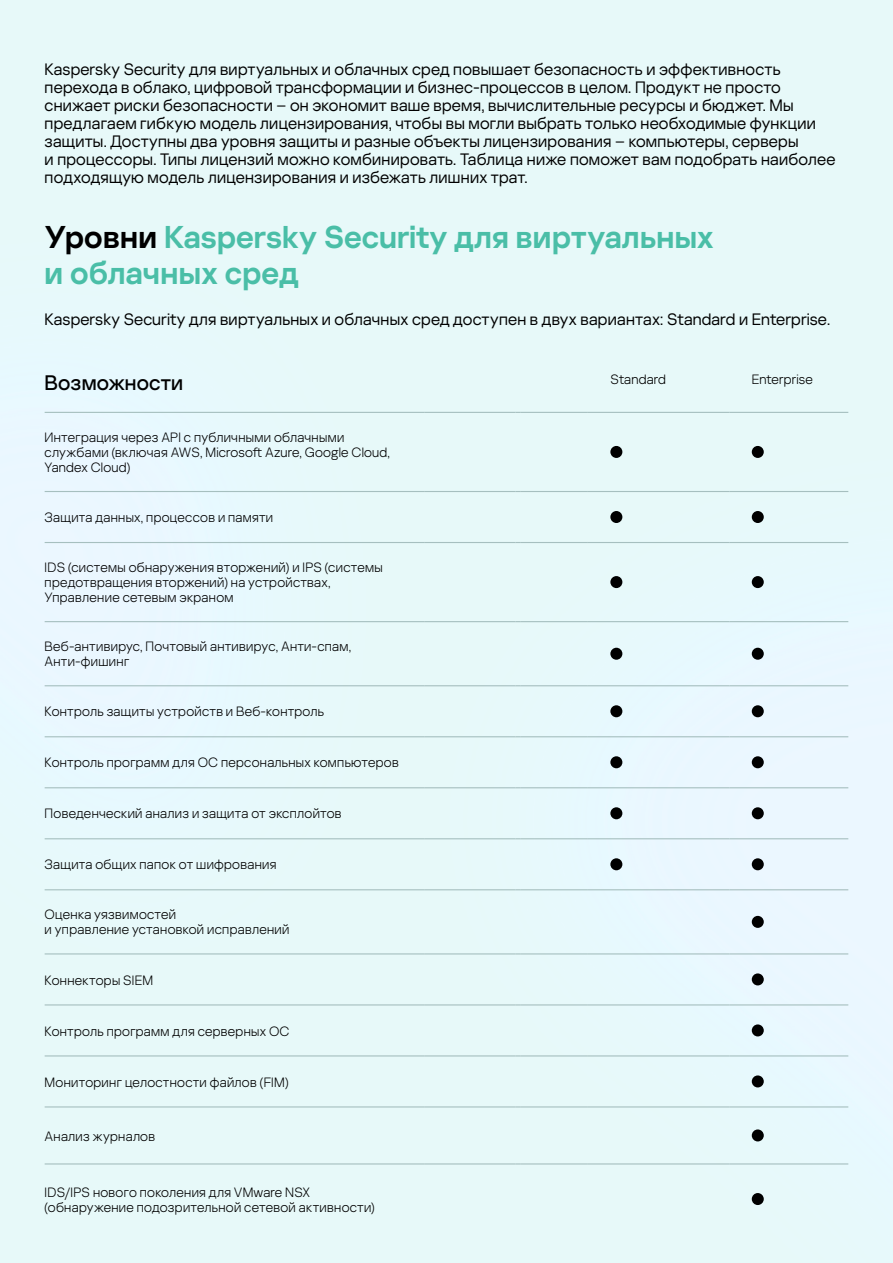
<style>
.page{position:relative;width:893px;height:1263px;background:#e7f9f9}
.page>*{position:absolute;margin:0;border:0;box-sizing:border-box;transform-origin:0 0}
.t1{font:600 31.5px/36px "Kaspersky Sans Display";letter-spacing:.005em;color:#4abea7}
.t2{font:500 21px "Kaspersky Sans Display";letter-spacing:.01em;color:#000}
.t3{font:16.5px/18px "Kaspersky Sans Display";letter-spacing:.015em;color:#000}
.t4{font:300 13.5px/15px "Kaspersky Sans Display";letter-spacing:.025em;color:#000}
.s1{color:#000}
</style>
<div class="page">
<hr style="left:45px;top:412px;width:379px;height:1px;background:#a6bfbf">
<hr style="left:424px;top:412px;width:92px;height:1px;background:#a6bfbf">
<hr style="left:520px;top:412px;width:68px;height:1px;background:#a6bfbf">
<hr style="left:588px;top:412px;width:141px;height:1px;background:#a6bfbf">
<hr style="left:729px;top:412px;width:119px;height:1px;background:#a6bfbf">
<hr style="left:45px;top:491px;width:379px;height:1px;background:#a6bfbf">
<hr style="left:424px;top:491px;width:92px;height:1px;background:#a6bfbf">
<hr style="left:520px;top:491px;width:68px;height:1px;background:#a6bfbf">
<hr style="left:588px;top:491px;width:141px;height:1px;background:#a6bfbf">
<hr style="left:729px;top:491px;width:119px;height:1px;background:#a6bfbf">
<hr style="left:45px;top:542px;width:379px;height:1px;background:#a6bfbf">
<hr style="left:424px;top:542px;width:92px;height:1px;background:#a6bfbf">
<hr style="left:520px;top:542px;width:68px;height:1px;background:#a6bfbf">
<hr style="left:588px;top:542px;width:141px;height:1px;background:#a6bfbf">
<hr style="left:729px;top:542px;width:119px;height:1px;background:#a6bfbf">
<hr style="left:45px;top:621px;width:379px;height:1px;background:#a6bfbf">
<hr style="left:424px;top:621px;width:92px;height:1px;background:#a6bfbf">
<hr style="left:520px;top:621px;width:68px;height:1px;background:#a6bfbf">
<hr style="left:588px;top:621px;width:141px;height:1px;background:#a6bfbf">
<hr style="left:729px;top:621px;width:119px;height:1px;background:#a6bfbf">
<hr style="left:45px;top:685px;width:379px;height:1px;background:#a6bfbf">
<hr style="left:424px;top:685px;width:92px;height:1px;background:#a6bfbf">
<hr style="left:520px;top:685px;width:68px;height:1px;background:#a6bfbf">
<hr style="left:588px;top:685px;width:141px;height:1px;background:#a6bfbf">
<hr style="left:729px;top:685px;width:119px;height:1px;background:#a6bfbf">
<hr style="left:45px;top:736px;width:379px;height:1px;background:#a6bfbf">
<hr style="left:424px;top:736px;width:92px;height:1px;background:#a6bfbf">
<hr style="left:520px;top:736px;width:68px;height:1px;background:#a6bfbf">
<hr style="left:588px;top:736px;width:141px;height:1px;background:#a6bfbf">
<hr style="left:729px;top:736px;width:119px;height:1px;background:#a6bfbf">
<hr style="left:45px;top:787px;width:379px;height:1px;background:#a6bfbf">
<hr style="left:424px;top:787px;width:92px;height:1px;background:#a6bfbf">
<hr style="left:520px;top:787px;width:68px;height:1px;background:#a6bfbf">
<hr style="left:588px;top:787px;width:141px;height:1px;background:#a6bfbf">
<hr style="left:729px;top:787px;width:119px;height:1px;background:#a6bfbf">
<hr style="left:45px;top:838px;width:379px;height:1px;background:#a6bfbf">
<hr style="left:424px;top:838px;width:92px;height:1px;background:#a6bfbf">
<hr style="left:520px;top:838px;width:68px;height:1px;background:#a6bfbf">
<hr style="left:588px;top:838px;width:141px;height:1px;background:#a6bfbf">
<hr style="left:729px;top:838px;width:119px;height:1px;background:#a6bfbf">
<hr style="left:45px;top:889px;width:379px;height:1px;background:#a6bfbf">
<hr style="left:424px;top:889px;width:92px;height:1px;background:#a6bfbf">
<hr style="left:520px;top:889px;width:68px;height:1px;background:#a6bfbf">
<hr style="left:588px;top:889px;width:141px;height:1px;background:#a6bfbf">
<hr style="left:729px;top:889px;width:119px;height:1px;background:#a6bfbf">
<hr style="left:45px;top:953px;width:379px;height:1px;background:#a6bfbf">
<hr style="left:424px;top:953px;width:92px;height:1px;background:#a6bfbf">
<hr style="left:520px;top:953px;width:68px;height:1px;background:#a6bfbf">
<hr style="left:588px;top:953px;width:141px;height:1px;background:#a6bfbf">
<hr style="left:729px;top:953px;width:119px;height:1px;background:#a6bfbf">
<hr style="left:45px;top:1004px;width:379px;height:1px;background:#a6bfbf">
<hr style="left:424px;top:1004px;width:92px;height:1px;background:#a6bfbf">
<hr style="left:520px;top:1004px;width:68px;height:1px;background:#a6bfbf">
<hr style="left:588px;top:1004px;width:141px;height:1px;background:#a6bfbf">
<hr style="left:729px;top:1004px;width:119px;height:1px;background:#a6bfbf">
<hr style="left:45px;top:1055px;width:379px;height:1px;background:#a6bfbf">
<hr style="left:424px;top:1055px;width:92px;height:1px;background:#a6bfbf">
<hr style="left:520px;top:1055px;width:68px;height:1px;background:#a6bfbf">
<hr style="left:588px;top:1055px;width:141px;height:1px;background:#a6bfbf">
<hr style="left:729px;top:1055px;width:119px;height:1px;background:#a6bfbf">
<hr style="left:45px;top:1106px;width:379px;height:1px;background:#a6bfbf">
<hr style="left:424px;top:1106px;width:92px;height:1px;background:#a6bfbf">
<hr style="left:520px;top:1106px;width:68px;height:1px;background:#a6bfbf">
<hr style="left:588px;top:1106px;width:141px;height:1px;background:#a6bfbf">
<hr style="left:729px;top:1106px;width:119px;height:1px;background:#a6bfbf">
<hr style="left:45px;top:1163px;width:379px;height:1px;background:#a6bfbf">
<hr style="left:424px;top:1163px;width:92px;height:1px;background:#a6bfbf">
<hr style="left:520px;top:1163px;width:68px;height:1px;background:#a6bfbf">
<hr style="left:588px;top:1163px;width:141px;height:1px;background:#a6bfbf">
<hr style="left:729px;top:1163px;width:119px;height:1px;background:#a6bfbf">
<div style="left:610px;top:446px;width:12px;height:12px;background:#000;border-radius:50%"></div>
<div style="left:752px;top:446px;width:12px;height:12px;background:#000;border-radius:50%"></div>
<div style="left:610px;top:511px;width:12px;height:12px;background:#000;border-radius:50%"></div>
<div style="left:752px;top:511px;width:12px;height:12px;background:#000;border-radius:50%"></div>
<div style="left:610px;top:576px;width:12px;height:12px;background:#000;border-radius:50%"></div>
<div style="left:752px;top:576px;width:12px;height:12px;background:#000;border-radius:50%"></div>
<div style="left:610px;top:648px;width:12px;height:12px;background:#000;border-radius:50%"></div>
<div style="left:752px;top:648px;width:12px;height:12px;background:#000;border-radius:50%"></div>
<div style="left:610px;top:705px;width:12px;height:12px;background:#000;border-radius:50%"></div>
<div style="left:752px;top:705px;width:12px;height:12px;background:#000;border-radius:50%"></div>
<div style="left:610px;top:756px;width:12px;height:12px;background:#000;border-radius:50%"></div>
<div style="left:752px;top:756px;width:12px;height:12px;background:#000;border-radius:50%"></div>
<div style="left:610px;top:807px;width:12px;height:12px;background:#000;border-radius:50%"></div>
<div style="left:752px;top:807px;width:12px;height:12px;background:#000;border-radius:50%"></div>
<div style="left:610px;top:858px;width:12px;height:12px;background:#000;border-radius:50%"></div>
<div style="left:752px;top:858px;width:12px;height:12px;background:#000;border-radius:50%"></div>
<div style="left:752px;top:916px;width:12px;height:12px;background:#000;border-radius:50%"></div>
<div style="left:752px;top:973px;width:12px;height:12px;background:#000;border-radius:50%"></div>
<div style="left:752px;top:1024px;width:12px;height:12px;background:#000;border-radius:50%"></div>
<div style="left:752px;top:1075px;width:12px;height:12px;background:#000;border-radius:50%"></div>
<div style="left:752px;top:1129px;width:12px;height:12px;background:#000;border-radius:50%"></div>
<div style="left:752px;top:1193px;width:12px;height:12px;background:#000;border-radius:50%"></div>
<p class="t3" style="left:45px;top:59px;width:792px">Kaspersky Security для виртуальных и облачных сред повышает безопасность и эффективность перехода в облако, цифровой трансформации и бизнес-процессов в целом. Продукт не просто снижает риски безопасности – он экономит ваше время, вычислительные ресурсы и бюджет. Мы предлагаем гибкую модель лицензирования, чтобы вы могли выбрать только необходимые функции защиты. Доступны два уровня защиты и разные объекты лицензирования – компьютеры, серверы<br>и процессоры. Типы лицензий можно комбинировать. Таблица ниже поможет вам подобрать наиболее подходящую модель лицензирования и избежать лишних трат.</p>
<h1 class="t1" style="left:45px;top:217px;width:671px"><span class="s1">Уровни</span> Kaspersky Security для виртуальных и облачных сред</h1>
<p class="t3" style="left:45px;top:309px;width:787px">Kaspersky Security для виртуальных и облачных сред доступен в двух вариантах: Standard и Enterprise.</p>
<h2 class="t2" style="left:45px;top:367px;width:140px">Возможности</h2>
<p class="t4" style="left:610px;top:371px;width:57px">Standard</p>
<p class="t4" style="left:752px;top:371px;width:63px">Enterprise</p>
<p class="t4" style="left:45px;top:429px;width:347px">Интеграция через API с публичными облачными службами (включая AWS, Microsoft Azure, Google Cloud,<br>Yandex Cloud)</p>
<p class="t4" style="left:45px;top:509px;width:230px">Защита данных, процессов и памяти</p>
<p class="t4" style="left:45px;top:559px;width:340px">IDS (системы обнаружения вторжений) и IPS (системы предотвращения вторжений) на устройствах,<br>Управление сетевым экраном</p>
<p class="t4" style="left:45px;top:638px;width:308px">Веб-антивирус, Почтовый антивирус, Анти-спам,<br>Анти-фишинг</p>
<p class="t4" style="left:45px;top:703px;width:281px">Контроль защиты устройств и Веб-контроль</p>
<p class="t4" style="left:45px;top:754px;width:356px">Контроль программ для ОС персональных компьютеров</p>
<p class="t4" style="left:45px;top:805px;width:298px">Поведенческий анализ и защита от эксплойтов</p>
<p class="t4" style="left:45px;top:856px;width:233px">Защита общих папок от шифрования</p>
<p class="t4" style="left:45px;top:906px;width:246px">Оценка уязвимостей<br>и управление установкой исправлений</p>
<p class="t4" style="left:45px;top:971px;width:110px">Коннекторы SIEM</p>
<p class="t4" style="left:45px;top:1022px;width:246px">Контроль программ для серверных ОС</p>
<p class="t4" style="left:45px;top:1073px;width:246px">Мониторинг целостности файлов (FIM)</p>
<p class="t4" style="left:45px;top:1127px;width:112px">Анализ журналов</p>
<p class="t4" style="left:45px;top:1183px;width:332px">IDS/IPS нового поколения для VMware NSX (обнаружение подозрительной сетевой активности)</p>
</div>
